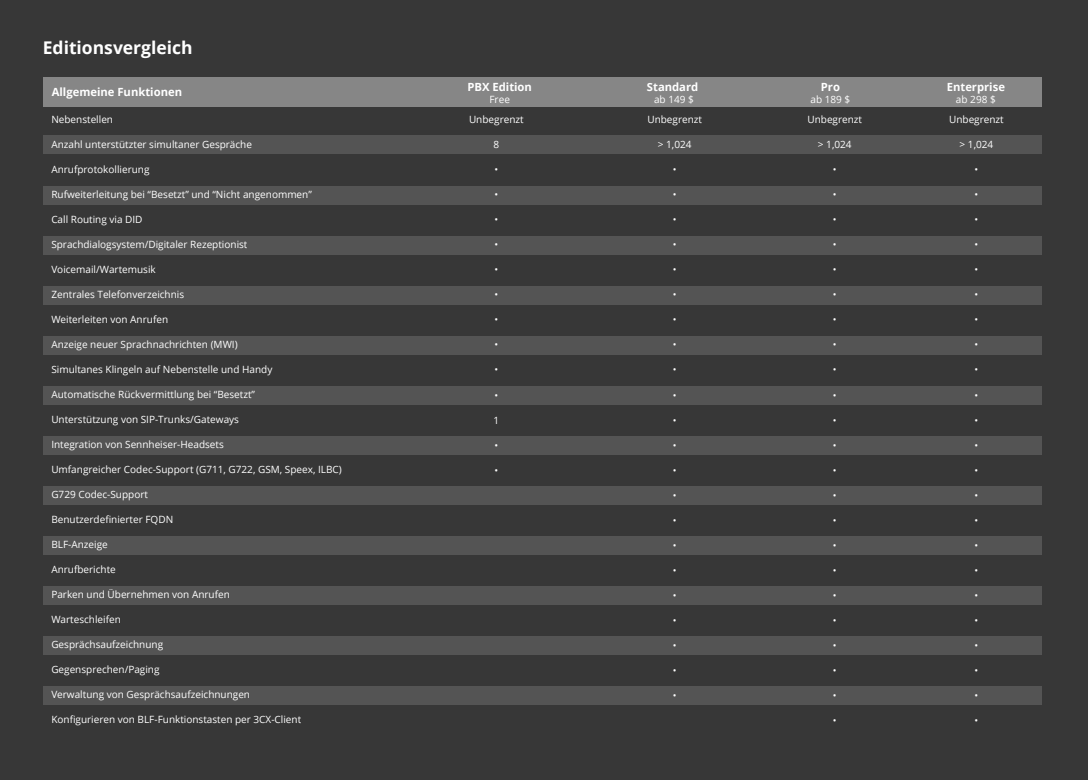
<style>
.page{position:relative;width:1088px;height:780px;background:#373737}
.page>*{position:absolute;margin:0;border:0;box-sizing:border-box;transform-origin:0 0}
.t1{font:700 17.5px "Open Sans";color:#fff}
.t2{font:700 11.25px "Open Sans";color:#fff}
.t3{font:10px "Open Sans";color:#fff}
</style>
<div class="page">
<div style="left:43px;top:77px;width:998px;height:30px;background:#868686"></div>
<div style="left:43px;top:136px;width:998px;height:18px;background:#545454"></div>
<div style="left:43px;top:186px;width:998px;height:18px;background:#545454"></div>
<div style="left:43px;top:236px;width:998px;height:18px;background:#545454"></div>
<div style="left:43px;top:286px;width:998px;height:18px;background:#545454"></div>
<div style="left:43px;top:336px;width:998px;height:18px;background:#545454"></div>
<div style="left:43px;top:386px;width:998px;height:18px;background:#545454"></div>
<div style="left:43px;top:436px;width:998px;height:18px;background:#545454"></div>
<div style="left:43px;top:486px;width:998px;height:18px;background:#545454"></div>
<div style="left:43px;top:536px;width:998px;height:18px;background:#545454"></div>
<div style="left:43px;top:586px;width:998px;height:19px;background:#545454"></div>
<div style="left:43px;top:636px;width:998px;height:19px;background:#545454"></div>
<div style="left:43px;top:686px;width:998px;height:19px;background:#545454"></div>
<h1 class="t1" style="left:43px;top:36px;width:151px">Editionsvergleich</h1>
<p class="t2" style="left:52px;top:83px;width:132px">Allgemeine Funktionen</p>
<p class="t3" style="left:51px;top:112px;width:63px">Nebenstellen</p>
<p class="t3" style="left:51px;top:137px;width:202px">Anzahl unterstützter simultaner Gespräche</p>
<p class="t3" style="left:51px;top:162px;width:100px">Anrufprotokollierung</p>
<p class="t3" style="left:51px;top:187px;width:262px">Rufweiterleitung bei “Besetzt” und “Nicht angenommen”</p>
<p class="t3" style="left:51px;top:212px;width:93px">Call Routing via DID</p>
<p class="t3" style="left:51px;top:237px;width:198px">Sprachdialogsystem/Digitaler Rezeptionist</p>
<p class="t3" style="left:51px;top:262px;width:106px">Voicemail/Wartemusik</p>
<p class="t3" style="left:51px;top:287px;width:134px">Zentrales Telefonverzeichnis</p>
<p class="t3" style="left:51px;top:312px;width:118px">Weiterleiten von Anrufen</p>
<p class="t3" style="left:51px;top:337px;width:188px">Anzeige neuer Sprachnachrichten (MWI)</p>
<p class="t3" style="left:51px;top:362px;width:223px">Simultanes Klingeln auf Nebenstelle und Handy</p>
<p class="t3" style="left:51px;top:387px;width:205px">Automatische Rückvermittlung bei “Besetzt”</p>
<p class="t3" style="left:51px;top:412px;width:189px">Unterstützung von SIP-Trunks/Gateways</p>
<p class="t3" style="left:51px;top:437px;width:174px">Integration von Sennheiser-Headsets</p>
<p class="t3" style="left:51px;top:462px;width:292px">Umfangreicher Codec-Support (G711, G722, GSM, Speex, ILBC)</p>
<p class="t3" style="left:51px;top:487px;width:98px">G729 Codec-Support</p>
<p class="t3" style="left:51px;top:512px;width:123px">Benutzerdefinierter FQDN</p>
<p class="t3" style="left:51px;top:537px;width:58px">BLF-Anzeige</p>
<p class="t3" style="left:51px;top:562px;width:66px">Anrufberichte</p>
<p class="t3" style="left:51px;top:587px;width:180px">Parken und Übernehmen von Anrufen</p>
<p class="t3" style="left:51px;top:612px;width:71px">Warteschleifen</p>
<p class="t3" style="left:51px;top:637px;width:113px">Gesprächsaufzeichnung</p>
<p class="t3" style="left:51px;top:662px;width:110px">Gegensprechen/Paging</p>
<p class="t3" style="left:51px;top:687px;width:200px">Verwaltung von Gesprächsaufzeichnungen</p>
<p class="t3" style="left:51px;top:712px;width:251px">Konfigurieren von BLF-Funktionstasten per 3CX-Client</p>
<p class="t2" style="left:467px;top:78px;width:66px">PBX Edition</p>
<p class="t3" style="left:489px;top:92px;width:22px">Free</p>
<p class="t3" style="left:469px;top:113px;width:56px">Unbegrenzt</p>
<p class="t3" style="left:493px;top:138px;width:7px">8</p>
<p class="t3" style="left:494px;top:163px;width:5px">•</p>
<p class="t3" style="left:494px;top:188px;width:5px">•</p>
<p class="t3" style="left:494px;top:213px;width:5px">•</p>
<p class="t3" style="left:494px;top:238px;width:5px">•</p>
<p class="t3" style="left:494px;top:263px;width:5px">•</p>
<p class="t3" style="left:494px;top:288px;width:5px">•</p>
<p class="t3" style="left:494px;top:313px;width:5px">•</p>
<p class="t3" style="left:494px;top:338px;width:5px">•</p>
<p class="t3" style="left:494px;top:363px;width:5px">•</p>
<p class="t3" style="left:494px;top:388px;width:5px">•</p>
<p class="t3" style="left:493px;top:413px;width:7px">1</p>
<p class="t3" style="left:494px;top:438px;width:5px">•</p>
<p class="t3" style="left:494px;top:463px;width:5px">•</p>
<p class="t2" style="left:647px;top:78px;width:53px">Standard</p>
<p class="t3" style="left:654px;top:92px;width:41px">ab 149 $</p>
<p class="t3" style="left:647px;top:113px;width:56px">Unbegrenzt</p>
<p class="t3" style="left:658px;top:138px;width:35px">&gt; 1,024</p>
<p class="t3" style="left:673px;top:163px;width:5px">•</p>
<p class="t3" style="left:673px;top:188px;width:5px">•</p>
<p class="t3" style="left:673px;top:213px;width:5px">•</p>
<p class="t3" style="left:673px;top:238px;width:5px">•</p>
<p class="t3" style="left:673px;top:263px;width:5px">•</p>
<p class="t3" style="left:673px;top:288px;width:5px">•</p>
<p class="t3" style="left:673px;top:313px;width:5px">•</p>
<p class="t3" style="left:673px;top:338px;width:5px">•</p>
<p class="t3" style="left:673px;top:363px;width:5px">•</p>
<p class="t3" style="left:673px;top:388px;width:5px">•</p>
<p class="t3" style="left:673px;top:413px;width:5px">•</p>
<p class="t3" style="left:673px;top:438px;width:5px">•</p>
<p class="t3" style="left:673px;top:463px;width:5px">•</p>
<p class="t3" style="left:673px;top:488px;width:5px">•</p>
<p class="t3" style="left:673px;top:513px;width:5px">•</p>
<p class="t3" style="left:673px;top:538px;width:5px">•</p>
<p class="t3" style="left:673px;top:563px;width:5px">•</p>
<p class="t3" style="left:673px;top:588px;width:5px">•</p>
<p class="t3" style="left:673px;top:613px;width:5px">•</p>
<p class="t3" style="left:673px;top:638px;width:5px">•</p>
<p class="t3" style="left:673px;top:663px;width:5px">•</p>
<p class="t3" style="left:673px;top:688px;width:5px">•</p>
<p class="t2" style="left:821px;top:78px;width:21px">Pro</p>
<p class="t3" style="left:810px;top:92px;width:41px">ab 189 $</p>
<p class="t3" style="left:807px;top:113px;width:56px">Unbegrenzt</p>
<p class="t3" style="left:818px;top:138px;width:35px">&gt; 1,024</p>
<p class="t3" style="left:833px;top:163px;width:5px">•</p>
<p class="t3" style="left:833px;top:188px;width:5px">•</p>
<p class="t3" style="left:833px;top:213px;width:5px">•</p>
<p class="t3" style="left:833px;top:238px;width:5px">•</p>
<p class="t3" style="left:833px;top:263px;width:5px">•</p>
<p class="t3" style="left:833px;top:288px;width:5px">•</p>
<p class="t3" style="left:833px;top:313px;width:5px">•</p>
<p class="t3" style="left:833px;top:338px;width:5px">•</p>
<p class="t3" style="left:833px;top:363px;width:5px">•</p>
<p class="t3" style="left:833px;top:388px;width:5px">•</p>
<p class="t3" style="left:833px;top:413px;width:5px">•</p>
<p class="t3" style="left:833px;top:438px;width:5px">•</p>
<p class="t3" style="left:833px;top:463px;width:5px">•</p>
<p class="t3" style="left:833px;top:488px;width:5px">•</p>
<p class="t3" style="left:833px;top:513px;width:5px">•</p>
<p class="t3" style="left:833px;top:538px;width:5px">•</p>
<p class="t3" style="left:833px;top:563px;width:5px">•</p>
<p class="t3" style="left:833px;top:588px;width:5px">•</p>
<p class="t3" style="left:833px;top:613px;width:5px">•</p>
<p class="t3" style="left:833px;top:638px;width:5px">•</p>
<p class="t3" style="left:833px;top:663px;width:5px">•</p>
<p class="t3" style="left:833px;top:688px;width:5px">•</p>
<p class="t3" style="left:833px;top:713px;width:5px">•</p>
<p class="t2" style="left:947px;top:78px;width:60px">Enterprise</p>
<p class="t3" style="left:956px;top:92px;width:41px">ab 298 $</p>
<p class="t3" style="left:949px;top:113px;width:56px">Unbegrenzt</p>
<p class="t3" style="left:959px;top:138px;width:35px">&gt; 1,024</p>
<p class="t3" style="left:974px;top:163px;width:5px">•</p>
<p class="t3" style="left:974px;top:188px;width:5px">•</p>
<p class="t3" style="left:974px;top:213px;width:5px">•</p>
<p class="t3" style="left:974px;top:238px;width:5px">•</p>
<p class="t3" style="left:974px;top:263px;width:5px">•</p>
<p class="t3" style="left:974px;top:288px;width:5px">•</p>
<p class="t3" style="left:974px;top:313px;width:5px">•</p>
<p class="t3" style="left:974px;top:338px;width:5px">•</p>
<p class="t3" style="left:974px;top:363px;width:5px">•</p>
<p class="t3" style="left:974px;top:388px;width:5px">•</p>
<p class="t3" style="left:974px;top:413px;width:5px">•</p>
<p class="t3" style="left:974px;top:438px;width:5px">•</p>
<p class="t3" style="left:974px;top:463px;width:5px">•</p>
<p class="t3" style="left:974px;top:488px;width:5px">•</p>
<p class="t3" style="left:974px;top:513px;width:5px">•</p>
<p class="t3" style="left:974px;top:538px;width:5px">•</p>
<p class="t3" style="left:974px;top:563px;width:5px">•</p>
<p class="t3" style="left:974px;top:588px;width:5px">•</p>
<p class="t3" style="left:974px;top:613px;width:5px">•</p>
<p class="t3" style="left:974px;top:638px;width:5px">•</p>
<p class="t3" style="left:974px;top:663px;width:5px">•</p>
<p class="t3" style="left:974px;top:688px;width:5px">•</p>
<p class="t3" style="left:974px;top:713px;width:5px">•</p>
</div>
